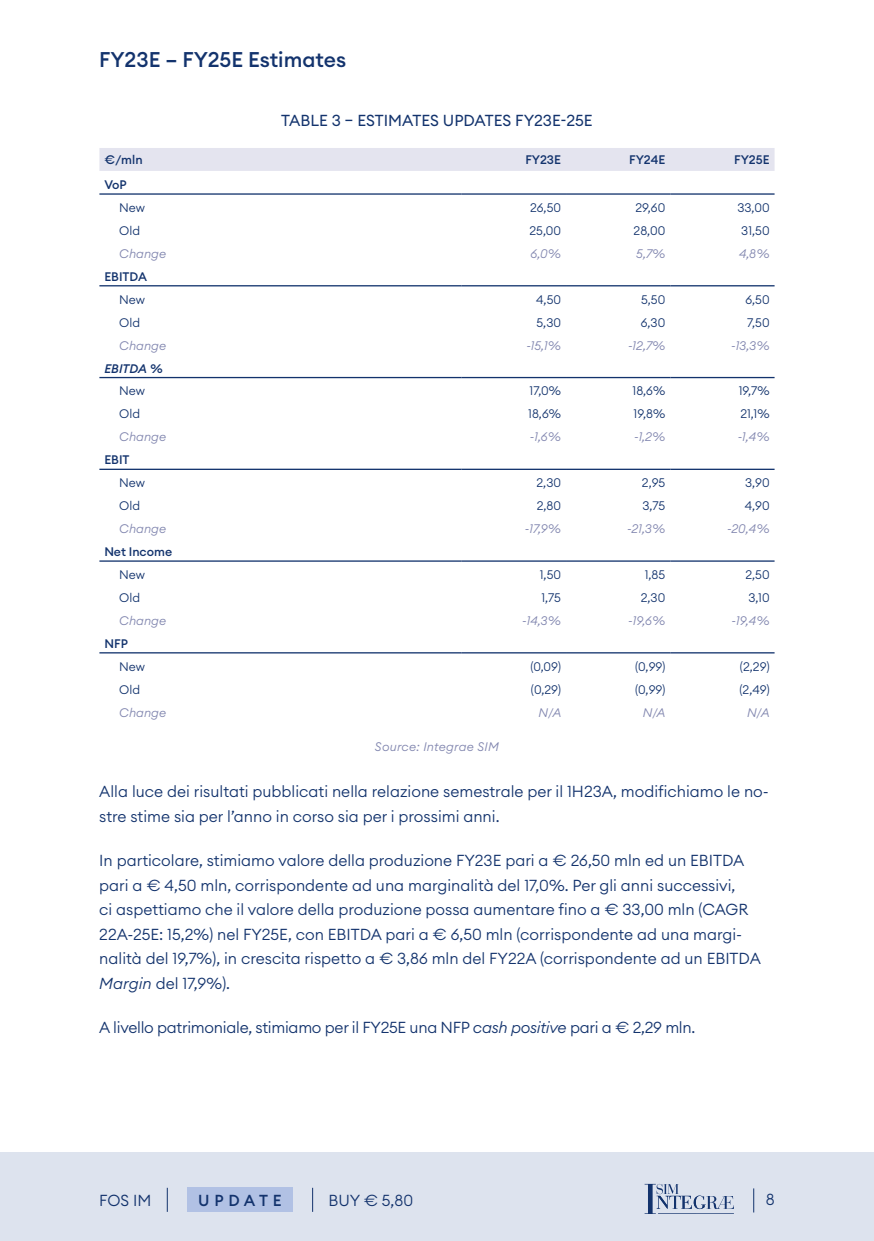
<style>
.page{position:relative;width:874px;height:1241px;background:#fff}
.page>*{position:absolute;margin:0;border:0;box-sizing:border-box;transform-origin:0 0}
.t1{font:500 21px "Euclid Circular A";color:#13336d}
.t2{font:300 15.75px/24.5px "Euclid Circular A";color:#13336d}
.t3{font:300 15.75px "Euclid Circular A";letter-spacing:-.02em;color:#13336d}
.t4{font:15.75px "Euclid Circular A";color:#13336d}
.t5{font:500 15.75px "Euclid Circular A";letter-spacing:.3em;color:#13336d}
.t6{font:300 12.25px "Euclid Circular A";color:#13336d}
.t7{font:italic 300 12.25px "Euclid Circular A";color:#8186af}
.t8{font:500 12.25px "Euclid Circular A";color:#13336d}
.t9{font:italic 300 12.25px "Euclid Circular A";letter-spacing:.02em;color:#8186af}
.t10{font:italic 500 12.25px "Euclid Circular A";color:#13336d}
.s1{font-style:italic}
</style>
<div class="page">
<div style="left:0;top:1152px;width:873px;height:88px;background:#dde3ee"></div>
<svg style="left:167px;top:1187px;width:1px;height:24px"></svg>
<div style="left:187px;top:1187px;width:106px;height:24px;background:#b1c1e4"></div>
<svg style="left:312px;top:1187px;width:1px;height:24px"></svg>
<svg style="left:644px;top:1183px;width:89px;height:30px"></svg>
<div style="left:99px;top:148px;width:675px;height:23px;background:#e4e4ef"></div>
<hr style="left:99px;top:285px;width:362px;height:1px;background:#13336d">
<hr style="left:461px;top:285px;width:104px;height:1px;background:#13336d">
<hr style="left:565px;top:285px;width:105px;height:1px;background:#13336d">
<hr style="left:670px;top:285px;width:104px;height:1px;background:#13336d">
<hr style="left:99px;top:377px;width:362px;height:1px;background:#13336d">
<hr style="left:461px;top:377px;width:104px;height:1px;background:#13336d">
<hr style="left:565px;top:377px;width:105px;height:1px;background:#13336d">
<hr style="left:670px;top:377px;width:104px;height:1px;background:#13336d">
<hr style="left:99px;top:560px;width:362px;height:1px;background:#13336d">
<hr style="left:461px;top:560px;width:104px;height:1px;background:#13336d">
<hr style="left:565px;top:560px;width:105px;height:1px;background:#13336d">
<hr style="left:670px;top:560px;width:104px;height:1px;background:#13336d">
<hr style="left:99px;top:652px;width:362px;height:1px;background:#13336d">
<hr style="left:461px;top:652px;width:104px;height:1px;background:#13336d">
<hr style="left:565px;top:652px;width:105px;height:1px;background:#13336d">
<hr style="left:670px;top:652px;width:104px;height:1px;background:#13336d">
<hr style="left:99px;top:193px;width:362px;height:2px;background:#13336d">
<hr style="left:461px;top:193px;width:104px;height:2px;background:#13336d">
<hr style="left:565px;top:193px;width:105px;height:2px;background:#13336d">
<hr style="left:670px;top:193px;width:104px;height:2px;background:#13336d">
<hr style="left:99px;top:468px;width:362px;height:2px;background:#13336d">
<hr style="left:461px;top:468px;width:104px;height:2px;background:#13336d">
<hr style="left:565px;top:468px;width:105px;height:2px;background:#13336d">
<hr style="left:670px;top:468px;width:104px;height:2px;background:#13336d">
<h1 class="t1" style="left:99px;top:46px;width:248px">FY23E – FY25E Estimates</h1>
<p class="t4" style="left:281px;top:110px;width:313px">TABLE 3 – ESTIMATES UPDATES FY23E-25E</p>
<p class="t8" style="left:104px;top:152px;width:40px">€/mln</p>
<p class="t8" style="left:525px;top:152px;width:37px">FY23E</p>
<p class="t8" style="left:629px;top:152px;width:38px">FY24E</p>
<p class="t8" style="left:733px;top:152px;width:37px">FY25E</p>
<p class="t8" style="left:104px;top:177px;width:24px">VoP</p>
<p class="t6" style="left:119px;top:200px;width:27px">New</p>
<p class="t6" style="left:530px;top:200px;width:32px">26,50</p>
<p class="t6" style="left:635px;top:200px;width:31px">29,60</p>
<p class="t6" style="left:737px;top:200px;width:34px">33,00</p>
<p class="t6" style="left:119px;top:223px;width:22px">Old</p>
<p class="t6" style="left:529px;top:223px;width:33px">25,00</p>
<p class="t6" style="left:633px;top:223px;width:33px">28,00</p>
<p class="t6" style="left:741px;top:223px;width:30px">31,50</p>
<p class="t7" style="left:119px;top:246px;width:48px">Change</p>
<p class="t7" style="left:530px;top:246px;width:32px">6,0%</p>
<p class="t7" style="left:636px;top:246px;width:31px">5,7%</p>
<p class="t7" style="left:738px;top:246px;width:32px">4,8%</p>
<p class="t8" style="left:104px;top:268px;width:44px">EBITDA</p>
<p class="t6" style="left:119px;top:291px;width:27px">New</p>
<p class="t6" style="left:536px;top:291px;width:26px">4,50</p>
<p class="t6" style="left:641px;top:291px;width:26px">5,50</p>
<p class="t6" style="left:745px;top:291px;width:26px">6,50</p>
<p class="t6" style="left:119px;top:314px;width:22px">Old</p>
<p class="t6" style="left:536px;top:314px;width:26px">5,30</p>
<p class="t6" style="left:640px;top:314px;width:26px">6,30</p>
<p class="t6" style="left:746px;top:314px;width:24px">7,50</p>
<p class="t7" style="left:119px;top:337px;width:48px">Change</p>
<p class="t7" style="left:526px;top:337px;width:36px">-15,1%</p>
<p class="t7" style="left:627px;top:337px;width:39px">-12,7%</p>
<p class="t7" style="left:730px;top:337px;width:40px">-13,3%</p>
<p class="t10" style="left:104px;top:360px;width:60px">EBITDA %</p>
<p class="t6" style="left:119px;top:383px;width:27px">New</p>
<p class="t6" style="left:529px;top:383px;width:33px">17,0%</p>
<p class="t6" style="left:632px;top:383px;width:34px">18,6%</p>
<p class="t6" style="left:738px;top:383px;width:32px">19,7%</p>
<p class="t6" style="left:119px;top:406px;width:22px">Old</p>
<p class="t6" style="left:528px;top:406px;width:34px">18,6%</p>
<p class="t6" style="left:633px;top:406px;width:33px">19,8%</p>
<p class="t6" style="left:740px;top:406px;width:31px">21,1%</p>
<p class="t7" style="left:119px;top:429px;width:48px">Change</p>
<p class="t7" style="left:529px;top:429px;width:33px">-1,6%</p>
<p class="t7" style="left:633px;top:429px;width:33px">-1,2%</p>
<p class="t7" style="left:737px;top:429px;width:33px">-1,4%</p>
<p class="t8" style="left:104px;top:452px;width:27px">EBIT</p>
<p class="t6" style="left:119px;top:475px;width:27px">New</p>
<p class="t6" style="left:536px;top:475px;width:26px">2,30</p>
<p class="t6" style="left:641px;top:475px;width:25px">2,95</p>
<p class="t6" style="left:744px;top:475px;width:26px">3,90</p>
<p class="t6" style="left:119px;top:498px;width:22px">Old</p>
<p class="t6" style="left:536px;top:498px;width:26px">2,80</p>
<p class="t6" style="left:642px;top:498px;width:24px">3,75</p>
<p class="t6" style="left:744px;top:498px;width:26px">4,90</p>
<p class="t7" style="left:119px;top:521px;width:48px">Change</p>
<p class="t7" style="left:524px;top:521px;width:38px">-17,9%</p>
<p class="t7" style="left:627px;top:521px;width:40px">-21,3%</p>
<p class="t7" style="left:726px;top:521px;width:44px">-20,4%</p>
<p class="t8" style="left:104px;top:543px;width:69px">Net Income</p>
<p class="t6" style="left:119px;top:566px;width:27px">New</p>
<p class="t6" style="left:539px;top:566px;width:23px">1,50</p>
<p class="t6" style="left:644px;top:566px;width:22px">1,85</p>
<p class="t6" style="left:745px;top:566px;width:26px">2,50</p>
<p class="t6" style="left:119px;top:589px;width:22px">Old</p>
<p class="t6" style="left:541px;top:589px;width:21px">1,75</p>
<p class="t6" style="left:640px;top:589px;width:26px">2,30</p>
<p class="t6" style="left:748px;top:589px;width:23px">3,10</p>
<p class="t7" style="left:119px;top:612px;width:48px">Change</p>
<p class="t7" style="left:522px;top:612px;width:40px">-14,3%</p>
<p class="t7" style="left:628px;top:612px;width:39px">-19,6%</p>
<p class="t7" style="left:731px;top:612px;width:39px">-19,4%</p>
<p class="t8" style="left:104px;top:635px;width:25px">NFP</p>
<p class="t6" style="left:119px;top:658px;width:27px">New</p>
<p class="t6" style="left:530px;top:658px;width:32px">(0,09)</p>
<p class="t6" style="left:635px;top:658px;width:32px">(0,99)</p>
<p class="t6" style="left:739px;top:658px;width:31px">(2,29)</p>
<p class="t6" style="left:119px;top:681px;width:22px">Old</p>
<p class="t6" style="left:530px;top:681px;width:32px">(0,29)</p>
<p class="t6" style="left:635px;top:681px;width:32px">(0,99)</p>
<p class="t6" style="left:739px;top:681px;width:32px">(2,49)</p>
<p class="t7" style="left:119px;top:704px;width:48px">Change</p>
<p class="t7" style="left:538px;top:704px;width:24px">N/A</p>
<p class="t7" style="left:642px;top:704px;width:24px">N/A</p>
<p class="t7" style="left:746px;top:704px;width:24px">N/A</p>
<p class="t9" style="left:375px;top:739px;width:125px">Source: Integrae SIM</p>
<p class="t2" style="left:99px;top:779px;width:670px">Alla luce dei risultati pubblicati nella relazione semestrale per il 1H23A, modifichiamo le no&shy;stre stime sia per l’anno in corso sia per i prossimi anni.</p>
<p class="t2" style="left:99px;top:847px;width:662px">In particolare, stimiamo valore della produzione FY23E pari a € 26,50 mln ed un EBITDA pari a € 4,50 mln, corrispondente ad una marginalità del 17,0%. Per gli anni successivi,<br>ci aspettiamo che il valore della produzione possa aumentare fino a € 33,00 mln (CAGR 22A-25E: 15,2%) nel FY25E, con EBITDA pari a € 6,50 mln (corrispondente ad una margi&shy;nalità del 19,7%), in crescita rispetto a € 3,86 mln del FY22A (corrispondente ad un EBITDA <span class="s1">Margin</span> del 17,9%).</p>
<p class="t3" style="left:99px;top:1017px;width:597px">A livello patrimoniale, stimiamo per il FY25E una NFP <span class="s1">cash positive</span> pari a € 2,29 mln.</p>
<p class="t2" style="left:99px;top:1187px;width:54px">FOS IM</p>
<p class="t5" style="left:198px;top:1190px;width:85px">UPDATE</p>
<p class="t2" style="left:328px;top:1187px;width:86px">BUY € 5,80</p>
<p class="t2" style="left:765px;top:1186px;width:10px">8</p>
</div>
